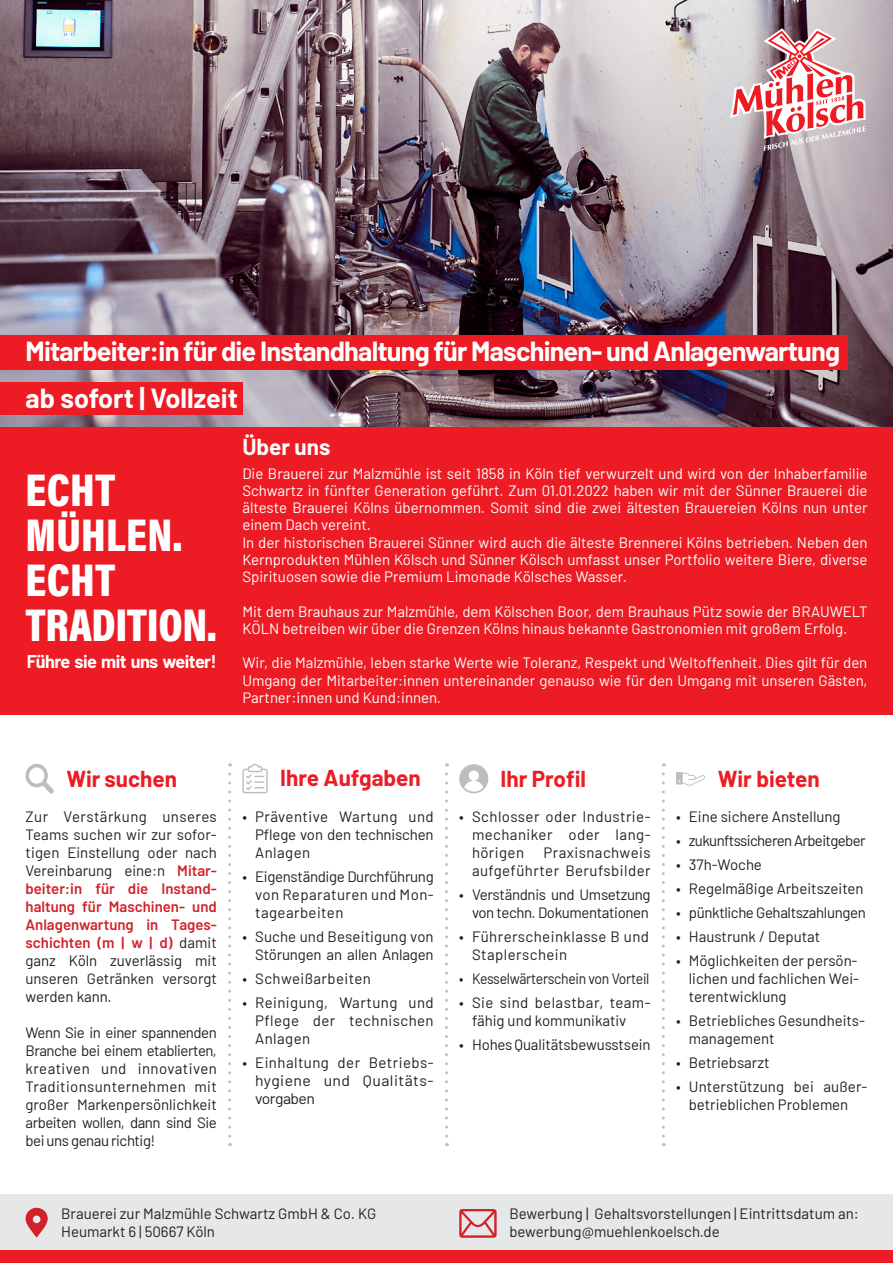
<style>
.page{position:relative;width:893px;height:1263px;background:#fff}
.page>*{position:absolute;margin:0;border:0;box-sizing:border-box;transform-origin:0 0}
.t1{font:46.5px/45px "Acumin Variable Concept";letter-spacing:.005em;color:#fff}
.t2{font:700 27px "Barlow";letter-spacing:-.03em;color:#fff}
.t3{font:700 27px "Barlow";color:#fff}
.t4{font:700 22.5px "Barlow";color:#ed1c24}
.t5{font:700 22.5px "Barlow";color:#fff}
.t6{font:700 18px "Barlow";letter-spacing:-.03em;color:#fff}
.t7{font:15px/18px "Barlow";color:#221f1f;text-align:justify}
.t8{font:15px/17.2px "Barlow";color:#fff}
.t9{font:15px/18px "Barlow";letter-spacing:.03em;color:#221f1f;text-align:right}
.t10{font:15px/18px "Barlow";letter-spacing:-.025em;color:#221f1f;text-align:right}
.t11{font:15px "Barlow";letter-spacing:-.02em;color:#221f1f;scale:.93 1}
.t12{font:15px "Barlow";letter-spacing:-.04em;color:#221f1f}
.s1{font-weight:600;color:#d12229}
</style>
<div class="page">
<img style="left:0;top:0;width:893px;height:427px">
<svg style="left:730px;top:28px;width:136px;height:123px"></svg>
<div style="left:0;top:427px;width:893px;height:288px;background:#ed1c24"></div>
<div style="left:0;top:383px;width:242px;height:32px;background:#ed1c24"></div>
<div style="left:0;top:336px;width:847px;height:34px;background:#ed1c24"></div>
<div style="left:0;top:1194px;width:893px;height:69px;background:#e6e7e8"></div>
<svg style="left:25px;top:1207px;width:23px;height:30px"></svg>
<svg style="left:459px;top:1209px;width:38px;height:29px"></svg>
<div style="left:0;top:1250px;width:893px;height:13px;background:#ed1c24"></div>
<svg style="left:228px;top:774px;width:3px;height:372px"></svg>
<svg style="left:445px;top:774px;width:3px;height:372px"></svg>
<svg style="left:662px;top:774px;width:3px;height:372px"></svg>
<svg style="left:459px;top:764px;width:30px;height:29px"></svg>
<svg style="left:242px;top:764px;width:26px;height:29px"></svg>
<svg style="left:676px;top:772px;width:29px;height:14px"></svg>
<svg style="left:26px;top:763px;width:28px;height:31px"></svg>
<h2 class="t2" style="left:26px;top:341px;width:816px">Mitarbeiter:in für die Instandhaltung für Maschinen- und Anlagenwartung</h2>
<h2 class="t3" style="left:26px;top:388px;width:214px">ab sofort | Vollzeit</h2>
<h1 class="t1" style="left:26px;top:467px;width:193px">ECHT<br>MÜHLEN.<br>ECHT<br>TRADITION.</h1>
<p class="t6" style="left:27px;top:654px;width:191px">Führe sie mit uns weiter!</p>
<h3 class="t5" style="left:242px;top:438px;width:90px">Über uns</h3>
<p class="t8" style="left:242px;top:466px;width:627px">Die Brauerei zur Malzmühle ist seit 1858 in Köln tief verwurzelt und wird von der Inhaberfamilie Schwartz in fünfter Generation geführt. Zum 01.01.2022 haben wir mit der Sünner Brauerei die älteste Brauerei Kölns übernommen. Somit sind die zwei ältesten Brauereien Kölns nun unter einem Dach vereint.<br>In der historischen Brauerei Sünner wird auch die älteste Brennerei Kölns betrieben. Neben den Kernprodukten Mühlen Kölsch und Sünner Kölsch umfasst unser Portfolio weitere Biere, diverse Spirituosen sowie die Premium Limonade Kölsches Wasser.</p>
<p class="t8" style="left:242px;top:604px;width:627px">Mit dem Brauhaus zur Malzmühle, dem Kölschen Boor, dem Brauhaus Pütz sowie der BRAUWELT<br>KÖLN betreiben wir über die Grenzen Kölns hinaus bekannte Gastronomien mit großem Erfolg.</p>
<p class="t8" style="left:242px;top:655px;width:627px;text-align:justify">Wir, die Malzmühle, leben starke Werte wie Toleranz, Respekt und Weltoffenheit. Dies gilt für den Umgang der Mitarbeiter:innen untereinander genauso wie für den Umgang mit unseren Gästen, Partner:innen und Kund:innen.</p>
<h3 class="t4" style="left:66px;top:769px;width:112px">Wir suchen</h3>
<h3 class="t4" style="left:280px;top:769px;width:142px">Ihre Aufgaben</h3>
<h3 class="t4" style="left:500px;top:762px;width:87px">Ihr Pro昀椀l</h3>
<h3 class="t4" style="left:718px;top:769px;width:104px">Wir bieten</h3>
<p class="t7" style="left:26px;top:809px;width:193px">Zur Verstärkung unseres Teams suchen wir zur sofor&shy;tigen Einstellung oder nach Vereinbarung eine:n <span class="s1">Mitar&shy;beiter:in für die Instand&shy;haltung für Maschinen- und Anlagenwartung in Tages&shy;schichten (m | w | d)</span> damit ganz Köln zuverlässig mit unseren Getränken versorgt werden kann.</p>
<p class="t7" style="left:26px;top:1025px;width:193px">Wenn Sie in einer spannenden Branche bei einem etablierten, kreativen und innovativen Traditionsunternehmen mit großer Markenpersönlichkeit arbeiten wollen, dann sind Sie bei uns genau richtig!</p>
<p class="t7" style="left:255px;top:809px;width:180px;text-indent:-13px">• Präventive Wartung und P昀氀ege von den technischen Anlagen</p>
<p class="t7" style="left:255px;top:869px;width:180px;text-indent:-13px">• Eigenständige Durchführung von Reparaturen und Mon&shy;tagearbeiten</p>
<p class="t7" style="left:242px;top:929px;width:193px;text-align:right">• Suche und Beseitigung von<br>Störungen an allen Anlagen</p>
<p class="t9" style="left:242px;top:971px;width:130px">• Schweißarbeiten</p>
<p class="t7" style="left:255px;top:995px;width:180px;text-indent:-13px">• Reinigung, Wartung und Pflege der technischen Anlagen</p>
<p class="t7" style="left:255px;top:1055px;width:180px;text-indent:-13px">• Einhaltung der Betriebs&shy;hygiene und Qualitäts&shy;vorgaben</p>
<p class="t7" style="left:472px;top:809px;width:180px;text-indent:-13px">• Schlosser oder Industrie&shy;mechaniker oder lang&shy;hörigen</p>
<p class="t9" style="left:472px;top:845px;width:180px">Praxisnachweis aufgeführter Berufsbilder</p>
<p class="t10" style="left:459px;top:887px;width:193px">• Verständnis und Umsetzung von techn. Dokumentationen</p>
<p class="t9" style="left:472px;top:929px;width:178px;text-align:left;text-indent:-13px">• Führerscheinklasse B und<br>Staplerschein</p>
<p class="t11" style="left:459px;top:973px;width:206px">• Kesselwärterschein von Vorteil</p>
<p class="t7" style="left:472px;top:995px;width:180px;text-indent:-13px">• Sie sind belastbar, team&shy;fähig und kommunikativ</p>
<p class="t7" style="left:459px;top:1037px;width:193px">• Hohes Qualitätsbewusstsein</p>
<p class="t7" style="left:676px;top:809px;width:166px">• Eine sichere Anstellung</p>
<p class="t12" style="left:676px;top:835px;width:191px">• zukunftssicheren Arbeitgeber</p>
<p class="t7" style="left:676px;top:857px;width:87px">• 37h-Woche</p>
<p class="t7" style="left:676px;top:881px;width:189px">• Regelmäßige Arbeitszeiten</p>
<p class="t10" style="left:676px;top:905px;width:191px">• pünktliche Gehaltszahlungen</p>
<p class="t7" style="left:676px;top:929px;width:146px">• Haustrunk / Deputat</p>
<p class="t7" style="left:689px;top:953px;width:172px;text-indent:-13px">• Möglichkeiten der persön&shy;lichen und fachlichen Wei&shy;terentwicklung</p>
<p class="t7" style="left:689px;top:1013px;width:178px;text-indent:-13px">• Betriebliches Gesundheits&shy;management</p>
<p class="t7" style="left:676px;top:1055px;width:95px">• Betriebsarzt</p>
<p class="t7" style="left:676px;top:1079px;width:193px;text-align:center">• Unterstützung bei außer&shy;betrieblichen Problemen</p>
<p class="t7" style="left:61px;top:1206px;width:317px">Brauerei zur Malzmühle Schwartz GmbH &amp; Co. KG<br>Heumarkt 6 | 50667 Köln</p>
<p class="t7" style="left:509px;top:1206px;width:351px">Bewerbung | Gehaltsvorstellungen | Eintrittsdatum an: bewerbung@muehlenkoelsch.de</p>
</div>
